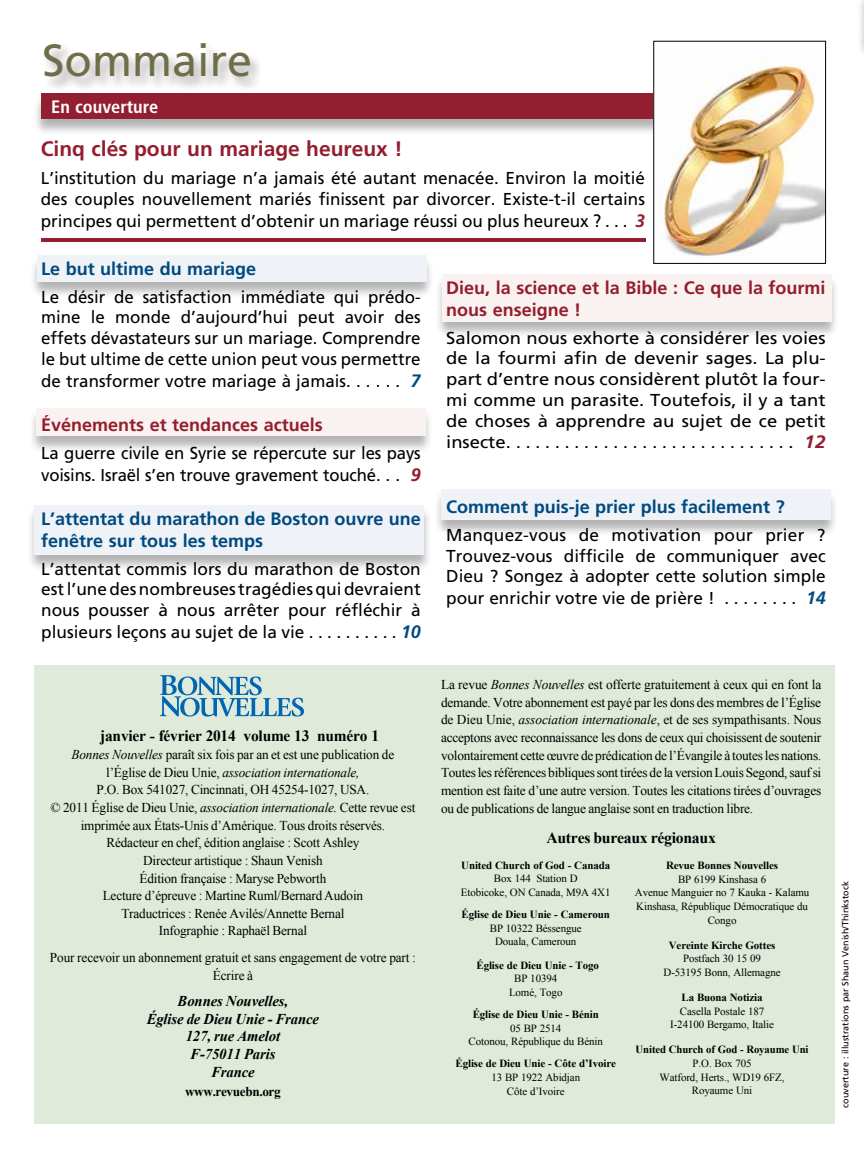
<style>
.page{position:relative;width:864px;height:1161px;background:#fff}
.page>*{position:absolute;margin:0;border:0;box-sizing:border-box;transform-origin:0 0}
.t1{font:45px "Frutiger";color:#706d49}
.t2{font:700 21px "Frutiger";color:#931e30}
.t3{font:700 18px/21.6px "Frutiger";color:#004a80}
.t4{font:700 18px/21.6px "Frutiger";color:#931e30}
.t5{font:700 condensed 18px "Frutiger";color:#fff}
.t6{font:17.25px/20.7px "Frutiger";color:#000;text-align:justify}
.t7{font:17.25px/20.9px "Frutiger";color:#000;text-align:justify;scale:1.07 1}
.t8{font:700 15.75px "Times New Roman";letter-spacing:-.015em;color:#000}
.t9{font:italic 700 15px/17.7px "Times New Roman";letter-spacing:-.01em;color:#000;text-align:center}
.t10{font:13.5px/17.7px "Times New Roman";letter-spacing:-.015em;color:#000;text-align:center}
.t11{font:700 13.5px "Times New Roman";letter-spacing:-.03em;color:#000}
.t12{font:10.95px/13.6px "Times New Roman";letter-spacing:-.01em;color:#000;text-align:center}
.t13{font:700 10.95px "Times New Roman";letter-spacing:-.01em;color:#000}
.t14{font:9px "Frutiger";color:#000}
.s1{font-size:18px}
.s2{font-weight:700;font-style:italic;font-size:18px;color:#931e30}
.s3{font-weight:700;font-style:italic;font-size:18px;color:#004a80}
.s4{font-style:italic}
</style>
<div class="page">
<div style="left:434px;top:274px;width:405px;height:64px;background:#000;opacity:.3"></div>
<div style="left:442px;top:274px;width:389px;height:47px;background:#f9f2f0"></div>
<div style="left:28px;top:408px;width:405px;height:45px;background:#000;opacity:.3"></div>
<div style="left:36px;top:408px;width:389px;height:28px;background:#f9f2f0"></div>
<div style="left:433px;top:489px;width:406px;height:47px;background:#000;opacity:.3"></div>
<div style="left:441px;top:489px;width:389px;height:30px;background:#eff2f7"></div>
<div style="left:29px;top:255px;width:405px;height:43px;background:#000;opacity:.3"></div>
<div style="left:37px;top:255px;width:389px;height:26px;background:#eff2f7"></div>
<div style="left:35px;top:665px;width:800px;height:459px;background:#dfeada"></div>
<div style="left:42px;top:41px;width:222px;height:51px;background:#000;opacity:.35"></div>
<div style="left:33px;top:94px;width:654px;height:42px;background:#000;opacity:.3"></div>
<div style="left:41px;top:94px;width:637px;height:25px;background:#931e30"></div>
<img style="left:656px;top:61px;width:168px;height:195px">
<div style="left:654px;top:41px;width:172px;height:223px;border:1px solid #000"></div>
<svg style="left:160px;top:675px;width:144px;height:42px"></svg>
<div style="left:856px;top:0;width:8px;height:57px;background:#000;opacity:.3"></div>
<hr style="left:41px;top:238px;width:604px;height:3px;background:#931e30">
<div style="left:27px;top:505px;width:405px;height:66px;background:#000;opacity:.3"></div>
<div style="left:35px;top:505px;width:389px;height:49px;background:#eff2f7"></div>
<h1 class="t1" style="left:42px;top:34px;width:212px">Sommaire</h1>
<h3 class="t5" style="left:51px;top:96px;width:109px">En couverture</h3>
<h2 class="t2" style="left:41px;top:137px;width:363px">Cinq clés pour un mariage heureux !</h2>
<p class="t6" style="left:41px;top:168px;width:606px">L’institution du mariage n’a jamais été autant menacée. Environ la moitié des couples nouvellement mariés finissent par divorcer. Existe-t-il certains</p>
<p class="t6" style="left:41px;top:211px;width:606px">principes qui permettent d’obtenir un mariage réussi ou plus heureux <span class="s1">? . . .</span> <span class="s2">3</span></p>
<h3 class="t3" style="left:41px;top:258px;width:217px">Le but ultime du mariage</h3>
<p class="t6" style="left:41px;top:287px;width:381px">Le désir de satisfaction immédiate qui prédo&shy;mine le monde d’aujourd’hui peut avoir des effets dévastateurs sur un mariage. Comprendre le but ultime de cette union peut vous permettre</p>
<p class="t6" style="left:41px;top:371px;width:381px">de transformer votre mariage à jamais. . . . . . <span class="s3">7</span></p>
<h3 class="t4" style="left:41px;top:415px;width:283px">Événements et tendances actuels</h3>
<p class="t6" style="left:41px;top:443px;width:381px;line-height:21.6px">La guerre civile en Syrie se répercute sur les pays voisins. Israël s’en trouve gravement touché. . . <span class="s2">9</span></p>
<h3 class="t3" style="left:41px;top:508px;width:381px">L’attentat du marathon de Boston ouvre une fenêtre sur tous les temps</h3>
<p class="t6" style="left:41px;top:558px;width:381px">L’attentat commis lors du marathon de Boston est l’une des nombreuses tragédies qui devraient nous pousser à nous arrêter pour réfléchir à</p>
<p class="t6" style="left:41px;top:622px;width:381px">plusieurs leçons au sujet de la vie . . . . . . . . . . <span class="s3">10</span></p>
<p class="t8" style="left:100px;top:725px;width:280px">janvier - février 2014 volume 13 numéro 1</p>
<p class="t10" style="left:50px;top:746px;width:366px"><span class="s4">Bonnes Nouvelles</span> paraît six fois par an et est une publication de l’Église de Dieu Unie, <span class="s4">association internationale,<br></span>P.O. Box 541027, Cincinnati, OH 45254-1027, USA.<br>© 2011 Église de Dieu Unie, <span class="s4">association internationale.</span> Cette revue est imprimée aux États-Unis d’Amérique. Tous droits réservés.<br>Rédacteur en chef, édition anglaise : Scott Ashley<br>Directeur artistique : Shaun Venish<br>Édition française : Maryse Pebworth<br>Lecture d’épreuve : Martine Ruml/Bernard Audoin<br>Traductrices : Renée Avilés/Annette Bernal<br>Infographie : Raphaël Bernal</p>
<p class="t10" style="left:50px;top:948px;width:368px">Pour recevoir un abonnement gratuit et sans engagement de votre part :<br>Écrire à</p>
<p class="t9" style="left:147px;top:992px;width:174px">Bonnes Nouvelles,<br>Église de Dieu Unie - France<br>127, rue Amelot<br>F-75011 Paris<br>France</p>
<p class="t11" style="left:185px;top:1082px;width:97px">www.revuebn.org</p>
<h3 class="t4" style="left:446px;top:277px;width:381px">Dieu, la science et la Bible : Ce que la fourmi nous enseigne !</h3>
<p class="t7" style="left:446px;top:327px;width:356px">Salomon nous exhorte à considérer les voies de la fourmi afin de devenir sages. La plu&shy;part d’entre nous considèrent plutôt la four&shy;mi comme un parasite. Toutefois, il y a tant de choses à apprendre au sujet de ce petit insecte. . . . . . . . . . . . . . . . . . . . . . . . . . . . . . <span class="s2">12</span></p>
<h3 class="t3" style="left:446px;top:496px;width:340px">Comment puis-je prier plus facilement ?</h3>
<p class="t6" style="left:446px;top:524px;width:381px">Manquez-vous de motivation pour prier ?<br>Trouvez-vous difficile de communiquer avec Dieu ? Songez à adopter cette solution simple pour enrichir votre vie de prière ! . . . . . . . . <span class="s3">14</span></p>
<p class="t10" style="left:441px;top:676px;width:382px;text-align:justify">La revue <span class="s4">Bonnes Nouvelles</span> est offerte gratuitement à ceux qui en font la demande. Votre abonnement est payé par les dons des membres de l’Église de Dieu Unie, <span class="s4">association internationale</span>, et de ses sympathisants. Nous acceptons avec reconnaissance les dons de ceux qui choisissent de soutenir volontairement cette œuvre de prédication de l’Évangile à toutes les nations.<br>Toutes les références bibliques sont tirées de la version Louis Segond, sauf si mention est faite d’une autre version. Toutes les citations tirées d’ouvrages ou de publications de langue anglaise sont en traduction libre.</p>
<p class="t8" style="left:546px;top:826px;width:171px">Autres bureaux régionaux</p>
<p class="t13" style="left:461px;top:857px;width:151px">United Church of God - Canada</p>
<p class="t12" style="left:461px;top:872px;width:151px">Box 144 Station D<br>Etobicoke, ON Canada, M9A 4X1</p>
<p class="t13" style="left:462px;top:907px;width:150px">Église de Dieu Unie - Cameroun</p>
<p class="t12" style="left:490px;top:921px;width:93px">BP 10322 Béssengue<br>Douala, Cameroun</p>
<p class="t13" style="left:476px;top:957px;width:124px">Église de Dieu Unie - Togo</p>
<p class="t12" style="left:509px;top:972px;width:55px">BP 10394<br>Lomé, Togo</p>
<p class="t13" style="left:473px;top:1007px;width:128px">Église de Dieu Unie - Bénin</p>
<p class="t12" style="left:469px;top:1021px;width:136px">05 BP 2514<br>Cotonou, République du Bénin</p>
<p class="t13" style="left:456px;top:1056px;width:162px">Église de Dieu Unie - Côte d’Ivoire</p>
<p class="t12" style="left:491px;top:1070px;width:90px">13 BP 1922 Abidjan<br>Côte d’Ivoire</p>
<p class="t13" style="left:666px;top:858px;width:114px">Revue Bonnes Nouvelles</p>
<p class="t12" style="left:635px;top:872px;width:176px">BP 6199 Kinshasa 6<br>Avenue Manguier no 7 Kauka - Kalamu<br>Kinshasa, République Démocratique du<br>Congo</p>
<p class="t13" style="left:669px;top:937px;width:108px">Vereinte Kirche Gottes</p>
<p class="t12" style="left:664px;top:952px;width:119px">Postfach 30 15 09<br>D-53195 Bonn, Allemagne</p>
<p class="t13" style="left:682px;top:990px;width:83px">La Buona Notizia</p>
<p class="t12" style="left:670px;top:1004px;width:105px">Casella Postale 187<br>I-24100 Bergamo, Italie</p>
<p class="t13" style="left:636px;top:1042px;width:174px">United Church of God - Royaume Uni</p>
<p class="t12" style="left:660px;top:1056px;width:127px">P.O. Box 705<br>Watford, Herts., WD19 6FZ,<br>Royaume Uni</p>
<p class="t14" style="left:840px;top:1108px;width:228px;rotate:-90deg">couverture : illustrations par Shaun Venish/Thinkstock</p>
</div>
